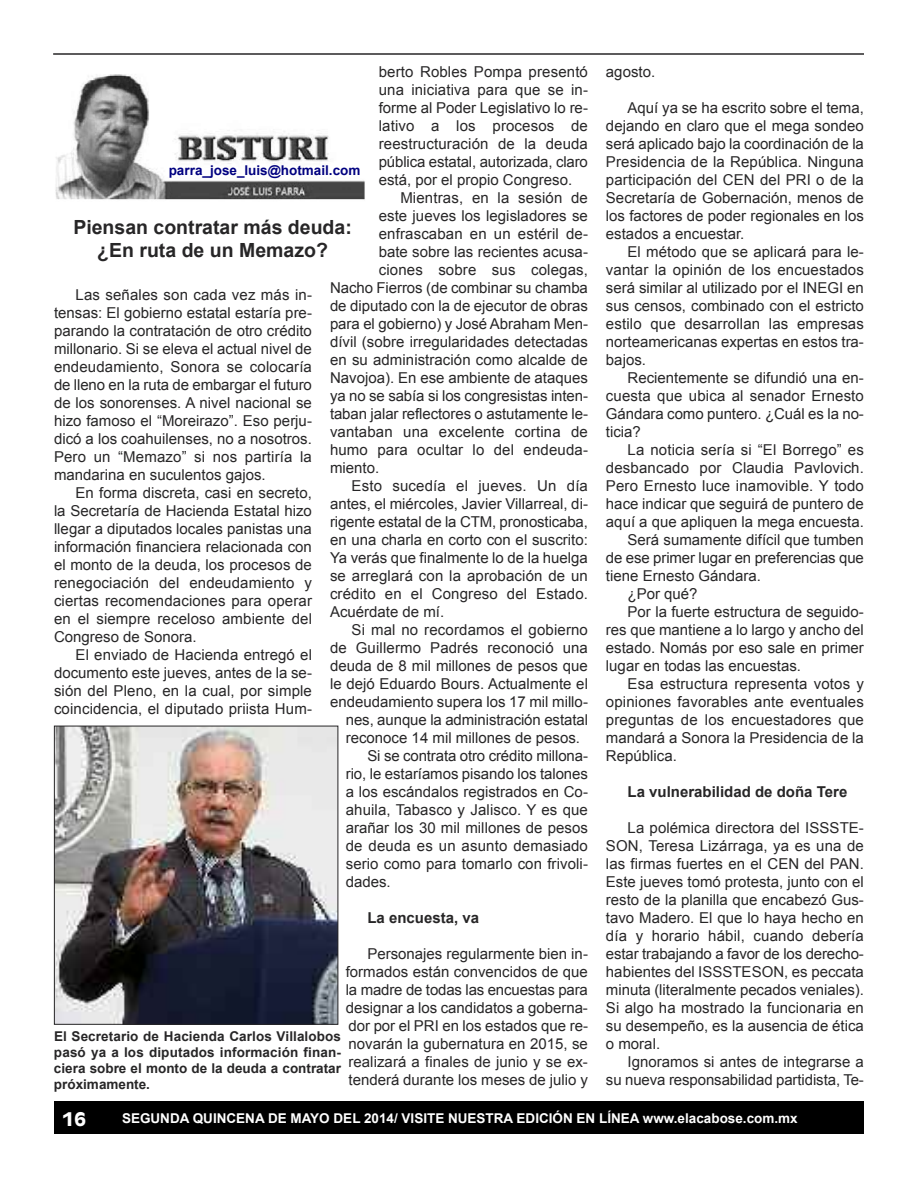
<style>
.page{position:relative;width:918px;height:1188px;background:#fff}
.page>*{position:absolute;margin:0;border:0;box-sizing:border-box;transform-origin:0 0}
.t1{font:700 19.5px/23.4px "Arial";color:#272627;text-align:center}
.t2{font:700 18px "Antique Olive";color:#fff}
.t3{font:15px/18px "Arial";color:#272627;text-align:justify}
.t4{font:700 15px "Arial";color:#272627}
.t5{font:700 13.5px/16.2px "Arial";color:#272627;text-align:justify}
.t6{font:700 13.5px "Arial";color:#fff}
.t7{font:700 13.5px "Arial";color:#000080}
</style>
<div class="page">
<div style="left:54px;top:1102px;width:810px;height:32px;background:#000"></div>
<hr style="left:53px;top:53px;width:811px;height:2px;background:#272627">
<img style="left:55px;top:74px;width:310px;height:126px">
<img style="left:56px;top:728px;width:280px;height:295px">
<div style="left:54px;top:726px;width:284px;height:299px;border:1px solid #272627"></div>
<p class="t3" style="left:379px;top:63px;width:211px">berto Robles Pompa presentó una iniciativa para que se in&shy;forme al Poder Legislativo lo re&shy;lativo a los procesos de reestructuración de la deuda pública estatal, autorizada, claro está, por el propio Congreso.</p>
<p class="t3" style="left:400px;top:189px;width:189px">Mientras, en la sesión de</p>
<p class="t3" style="left:379px;top:207px;width:211px">este jueves los legisladores se</p>
<p class="t3" style="left:379px;top:225px;width:211px">enfrascaban en un estéril de-</p>
<p class="t3" style="left:379px;top:243px;width:211px">bate sobre las recientes acusa-</p>
<p class="t3" style="left:379px;top:261px;width:211px">ciones sobre sus colegas,</p>
<p class="t3" style="left:330px;top:279px;width:259px">Nacho Fierros (de combinar su chamba</p>
<p class="t3" style="left:330px;top:297px;width:260px">de diputado con la de ejecutor de obras</p>
<p class="t3" style="left:330px;top:315px;width:260px">para el gobierno) y José Abraham Men-</p>
<p class="t3" style="left:330px;top:333px;width:259px">dívil (sobre irregularidades detectadas</p>
<p class="t3" style="left:330px;top:351px;width:259px">en su administración como alcalde de</p>
<p class="t3" style="left:330px;top:369px;width:259px">Navojoa). En ese ambiente de ataques</p>
<p class="t3" style="left:330px;top:387px;width:260px">ya no se sabía si los congresistas inten-</p>
<p class="t3" style="left:330px;top:405px;width:259px">taban jalar reflectores o astutamente le-</p>
<p class="t3" style="left:330px;top:423px;width:259px">vantaban una excelente cortina de</p>
<p class="t3" style="left:330px;top:441px;width:259px">humo para ocultar lo del endeuda-</p>
<p class="t3" style="left:330px;top:459px;width:51px">miento.</p>
<p class="t3" style="left:352px;top:477px;width:238px">Esto sucedía el jueves. Un día</p>
<p class="t3" style="left:330px;top:495px;width:259px">antes, el miércoles, Javier Villarreal, di-</p>
<p class="t3" style="left:330px;top:513px;width:260px">rigente estatal de la CTM, pronosticaba,</p>
<p class="t3" style="left:330px;top:531px;width:260px">en una charla en corto con el suscrito:</p>
<p class="t3" style="left:330px;top:549px;width:259px">Ya verás que finalmente lo de la huelga</p>
<p class="t3" style="left:330px;top:567px;width:259px">se arreglará con la aprobación de un</p>
<p class="t3" style="left:330px;top:585px;width:260px">crédito en el Congreso del Estado.</p>
<p class="t3" style="left:330px;top:603px;width:116px">Acuérdate de mí.</p>
<p class="t3" style="left:352px;top:621px;width:238px">Si mal no recordamos el gobierno</p>
<p class="t3" style="left:330px;top:639px;width:259px">de Guillermo Padrés reconoció una</p>
<p class="t3" style="left:330px;top:657px;width:259px">deuda de 8 mil millones de pesos que</p>
<p class="t3" style="left:330px;top:675px;width:259px">le dejó Eduardo Bours. Actualmente el</p>
<p class="t3" style="left:330px;top:693px;width:259px">endeudamiento supera los 17 mil millo-</p>
<p class="t3" style="left:346px;top:711px;width:244px">nes, aunque la administración estatal</p>
<p class="t3" style="left:346px;top:729px;width:236px">reconoce 14 mil millones de pesos.</p>
<p class="t3" style="left:367px;top:747px;width:222px">Si se contrata otro crédito millona-</p>
<p class="t3" style="left:346px;top:765px;width:244px">rio, le estaríamos pisando los talones</p>
<p class="t3" style="left:346px;top:783px;width:244px">a los escándalos registrados en Co-</p>
<p class="t3" style="left:346px;top:801px;width:244px">ahuila, Tabasco y Jalisco. Y es que</p>
<p class="t3" style="left:346px;top:819px;width:244px">arañar los 30 mil millones de pesos</p>
<p class="t3" style="left:346px;top:837px;width:244px">de deuda es un asunto demasiado</p>
<p class="t3" style="left:346px;top:855px;width:244px">serio como para tomarlo con frivoli-</p>
<p class="t3" style="left:346px;top:873px;width:47px">dades.</p>
<p class="t4" style="left:367px;top:910px;width:113px">La encuesta, va</p>
<p class="t3" style="left:346px;top:945px;width:244px;text-indent:22px">Personajes regularmente bien in&shy;formados están convencidos de que la madre de todas las encuestas para designar a los candidatos a goberna&shy;dor por el PRI en los estados que re&shy;novarán la gubernatura en 2015, se realizará a finales de junio y se ex&shy;tenderá durante los meses de julio y</p>
<p class="t7" style="left:169px;top:163px;width:193px">parra_jose_luis@hotmail.com</p>
<h1 class="t1" style="left:73px;top:215px;width:280px">Piensan contratar más deuda: ¿En ruta de un Memazo?</h1>
<p class="t3" style="left:54px;top:286px;width:260px;text-indent:22px">Las señales son cada vez más in&shy;tensas: El gobierno estatal estaría pre&shy;parando la contratación de otro crédito millonario. Si se eleva el actual nivel de endeudamiento, Sonora se colocaría de lleno en la ruta de embargar el futuro de los sonorenses. A nivel nacional se hizo famoso el “Moreirazo”. Eso perju&shy;dicó a los coahuilenses, no a nosotros.<br>Pero un “Memazo” si nos partiría la mandarina en suculentos gajos.</p>
<p class="t3" style="left:54px;top:484px;width:260px;text-indent:22px">En forma discreta, casi en secreto, la Secretaría de Hacienda Estatal hizo llegar a diputados locales panistas una información financiera relacionada con el monto de la deuda, los procesos de renegociación del endeudamiento y ciertas recomendaciones para operar en el siempre receloso ambiente del Congreso de Sonora.</p>
<p class="t3" style="left:54px;top:646px;width:260px;text-indent:22px">El enviado de Hacienda entregó el documento este jueves, antes de la se&shy;sión del Pleno, en la cual, por simple coincidencia, el diputado priista Hum-</p>
<p class="t5" style="left:54px;top:1028px;width:289px">El Secretario de Hacienda Carlos Villalobos pasó ya a los diputados información finan&shy;ciera sobre el monto de la deuda a contratar próximamente.</p>
<p class="t3" style="left:606px;top:63px;width:51px">agosto.</p>
<p class="t3" style="left:606px;top:99px;width:260px;text-indent:22px">Aquí ya se ha escrito sobre el tema, dejando en claro que el mega sondeo será aplicado bajo la coordinación de la Presidencia de la República. Ninguna participación del CEN del PRI o de la Secretaría de Gobernación, menos de los factores de poder regionales en los estados a encuestar.</p>
<p class="t3" style="left:606px;top:243px;width:260px;text-indent:22px">El método que se aplicará para le&shy;vantar la opinión de los encuestados será similar al utilizado por el INEGI en sus censos, combinado con el estricto estilo que desarrollan las empresas norteamericanas expertas en estos tra&shy;bajos.</p>
<p class="t3" style="left:606px;top:369px;width:260px;text-indent:22px">Recientemente se difundió una en&shy;cuesta que ubica al senador Ernesto Gándara como puntero. ¿Cuál es la no&shy;ticia?</p>
<p class="t3" style="left:628px;top:441px;width:238px">La noticia sería si “El Borrego” es</p>
<p class="t3" style="left:606px;top:459px;width:260px">desbancado por Claudia Pavlovich.</p>
<p class="t3" style="left:606px;top:477px;width:259px">Pero Ernesto luce inamovible. Y todo</p>
<p class="t3" style="left:606px;top:495px;width:259px">hace indicar que seguirá de puntero de</p>
<p class="t3" style="left:606px;top:513px;width:260px">aquí a que apliquen la mega encuesta.</p>
<p class="t3" style="left:628px;top:531px;width:238px">Será sumamente difícil que tumben</p>
<p class="t3" style="left:606px;top:549px;width:259px">de ese primer lugar en preferencias que</p>
<p class="t3" style="left:606px;top:567px;width:157px">tiene Ernesto Gándara.</p>
<p class="t3" style="left:628px;top:585px;width:72px">¿Por qué?</p>
<p class="t3" style="left:628px;top:603px;width:238px">Por la fuerte estructura de seguido-</p>
<p class="t3" style="left:606px;top:621px;width:259px">res que mantiene a lo largo y ancho del</p>
<p class="t3" style="left:606px;top:639px;width:259px">estado. Nomás por eso sale en primer</p>
<p class="t3" style="left:606px;top:657px;width:197px">lugar en todas las encuestas.</p>
<p class="t3" style="left:628px;top:675px;width:238px">Esa estructura representa votos y</p>
<p class="t3" style="left:606px;top:693px;width:259px">opiniones favorables ante eventuales</p>
<p class="t3" style="left:606px;top:711px;width:259px">preguntas de los encuestadores que</p>
<p class="t3" style="left:606px;top:729px;width:259px">mandará a Sonora la Presidencia de la</p>
<p class="t3" style="left:606px;top:747px;width:72px">República.</p>
<p class="t4" style="left:628px;top:784px;width:221px">La vulnerabilidad de doña Tere</p>
<p class="t3" style="left:606px;top:819px;width:260px;text-indent:22px">La polémica directora del ISSSTE-SON, Teresa Lizárraga, ya es una de las firmas fuertes en el CEN del PAN.<br>Este jueves tomó protesta, junto con el resto de la planilla que encabezó Gus&shy;tavo Madero. El que lo haya hecho en día y horario hábil, cuando debería estar trabajando a favor de los derecho&shy;habientes del ISSSTESON, es peccata minuta (literalmente pecados veniales).<br>Si algo ha mostrado la funcionaria en su desempeño, es la ausencia de ética o moral.</p>
<p class="t3" style="left:606px;top:1053px;width:259px;text-align:right">Ignoramos si antes de integrarse a<br>su nueva responsabilidad partidista, Te-</p>
<p class="t2" style="left:62px;top:1107px;width:25px">16</p>
<p class="t6" style="left:122px;top:1111px;width:677px">SEGUNDA QUINCENA DE MAYO DEL 2014/ VISITE NUESTRA EDICIÓN EN LÍNEA www.elacabose.com.mx</p>
</div>
